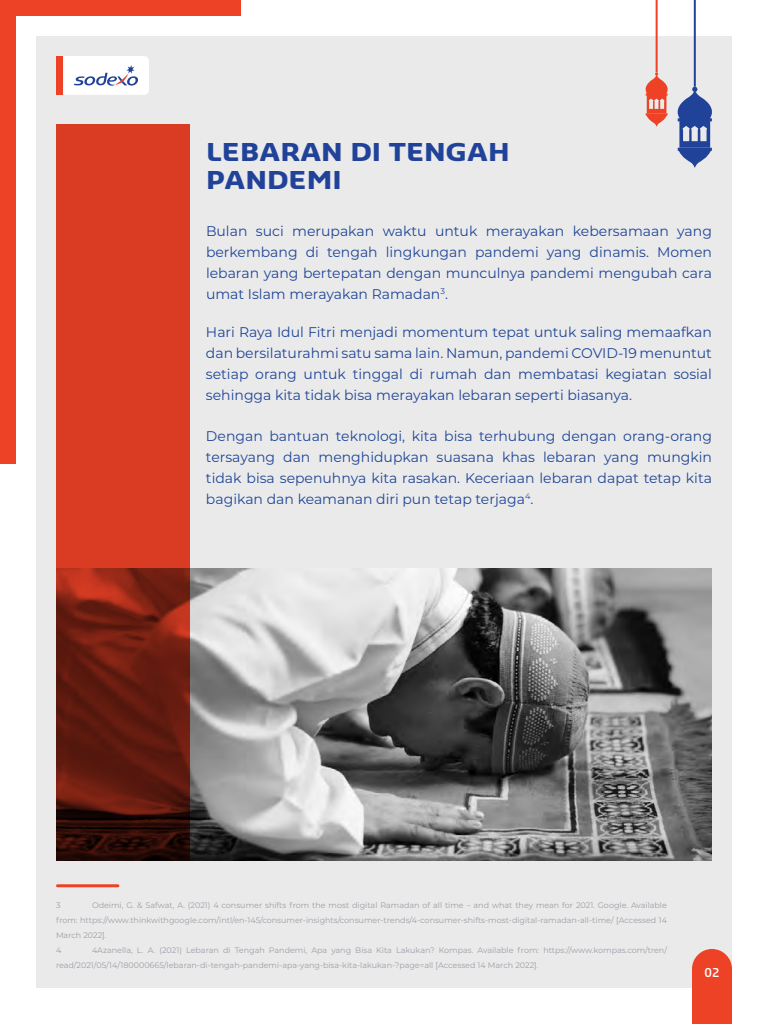
<style>
.page{position:relative;width:768px;height:1024px;background:#fff}
.page>*{position:absolute;margin:0;border:0;box-sizing:border-box;transform-origin:0 0}
.t1{font:700 24px/28.8px "Sansa Pro";color:#214299;scale:1.18 1}
.t2{font:14px/21px "Montserrat";color:#204697;text-align:justify}
.t3{font:600 12px "Sansa Pro";color:#fff}
.t4{font:8px/15px "Montserrat";color:#999ea6}
</style>
<div class="page">
<div style="left:36px;top:36px;width:696px;height:952px;background:#eaeaea"></div>
<div style="left:692px;top:949px;width:40px;height:75px;background:#ed4226"></div>
<div style="left:0;top:0;width:16px;height:464px;background:#ed4226"></div>
<div style="left:0;top:0;width:241px;height:16px;background:#ed4226"></div>
<div style="left:56px;top:56px;width:7px;height:39px;background:#ed4226"></div>
<svg style="left:63px;top:56px;width:86px;height:39px;background:#ebedf4"></svg>
<hr style="left:694px;top:0;width:2px;height:87px;background:#214299">
<svg style="left:645px;top:73px;width:67px;height:95px"></svg>
<hr style="left:656px;top:0;width:2px;height:73px;background:#ed4226">
<img style="left:190px;top:568px;width:522px;height:292px">
<hr style="left:57px;top:884px;width:61px;height:3px;background:#ed4226">
<svg style="left:56px;top:124px;width:134px;height:736px;background:#a92e1a"></svg>
<h1 class="t1" style="left:206px;top:136px;width:259px">LEBARAN DI TENGAH<br>PANDEMI</h1>
<p class="t2" style="left:206px;top:220px;width:508px">Bulan suci merupakan waktu untuk merayakan kebersamaan yang berkembang di tengah lingkungan pandemi yang dinamis. Momen lebaran yang bertepatan dengan munculnya pandemi mengubah cara umat Islam merayakan Ramadan<sup>3</sup>.</p>
<p class="t2" style="left:206px;top:321px;width:508px">Hari Raya Idul Fitri menjadi momentum tepat untuk saling memaafkan dan bersilaturahmi satu sama lain. Namun, pandemi COVID-19 menuntut setiap orang untuk tinggal di rumah dan membatasi kegiatan sosial sehingga kita tidak bisa merayakan lebaran seperti biasanya.</p>
<p class="t2" style="left:206px;top:425px;width:508px">Dengan bantuan teknologi, kita bisa terhubung dengan orang-orang tersayang dan menghidupkan suasana khas lebaran yang mungkin tidak bisa sepenuhnya kita rasakan. Keceriaan lebaran dapat tetap kita bagikan dan keamanan diri pun tetap terjaga<sup>4</sup>.</p>
<p class="t4" style="left:56px;top:897px;width:613px;text-indent:36px">Odeimi, G. &amp; Safwat, A. (2021) 4 consumer shifts from the most digital Ramadan of all time – and what they mean for 2021. Google. Available from: https://www.thinkwithgoogle.com/intl/en-145/consumer-insights/consumer-trends/4-consumer-shifts-most-digital-ramadan-all-time/ [Accessed 14<br>March 2022].<br>4</p>
<p class="t4" style="left:56px;top:897px;width:6px">3</p>
<p class="t4" style="left:56px;top:942px;width:613px;text-indent:36px">4Azanella, L. A. (2021) Lebaran di Tengah Pandemi, Apa yang Bisa Kita Lakukan? Kompas. Available from: https://www.kompas.com/tren/ read/2021/05/14/180000665/lebaran-di-tengah-pandemi-apa-yang-bisa-kita-lakukan-?page=all [Accessed 14 March 2022].</p>
<p class="t3" style="left:704px;top:964px;width:16px">02</p>
</div>
